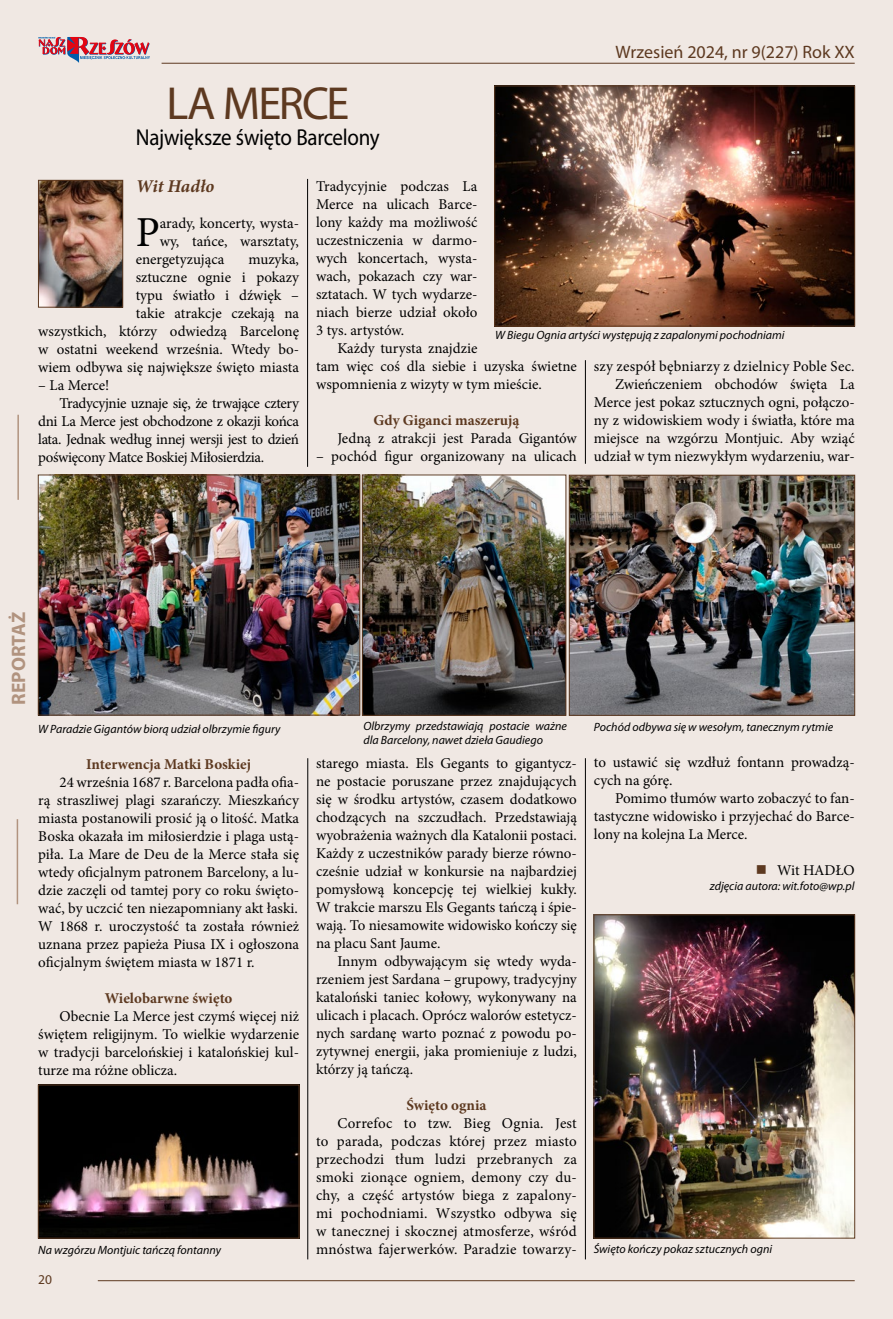
<style>
.page{position:relative;width:893px;height:1319px;background:#fff}
.page>*{position:absolute;margin:0;border:0;box-sizing:border-box;transform-origin:0 0}
.t1{font:46.5px "Myriad Pro";letter-spacing:-.04em;color:#5d3920}
.t2{font:42.75px "Minion Pro";color:#000}
.t3{font:23.1px "Myriad Pro";letter-spacing:-.01em;color:#000;scale:.91 1}
.t4{font:700 19.5px "Myriad Pro";color:#b1937f}
.t5{font:18px "Myriad Pro";color:#5d3920}
.t6{font:italic 700 18px "Minion Pro";color:#5d3920}
.t7{font:15px/18px "Minion Pro";color:#000;text-align:justify}
.t8{font:15px "Minion Pro";letter-spacing:-.025em;color:#000}
.t9{font:700 15px "Minion Pro";color:#5d3920}
.t10{font:13.5px "Myriad Pro";color:#5d3920}
.t11{font:italic 12px/14.4px "Myriad Pro";color:#000}
.s1{color:#5d3920}
</style>
<div class="page">
<div style="left:0;top:0;width:893px;height:1318px;background:#f0e8e3"></div>
<hr style="left:307px;top:179px;width:1px;height:288px;background:#000">
<hr style="left:585px;top:360px;width:1px;height:103px;background:#000">
<hr style="left:585px;top:758px;width:1px;height:501px;background:#000">
<hr style="left:307px;top:758px;width:1px;height:501px;background:#000">
<hr style="left:162px;top:63px;width:693px;height:1px;background:#5d3920">
<hr style="left:98px;top:1279px;width:757px;height:1px;background:#5d3920">
<svg style="left:38px;top:37px;width:112px;height:26px"></svg>
<hr style="left:17px;top:819px;width:1px;height:85px;background:#b1937f">
<hr style="left:17px;top:414px;width:2px;height:85px;background:#b1937f">
<img style="left:40px;top:182px;width:81px;height:123px">
<div style="left:38px;top:180px;width:85px;height:127px;border:1px solid #5d3920"></div>
<img style="left:40px;top:476px;width:318px;height:237px">
<div style="left:38px;top:474px;width:322px;height:241px;border:1px solid #5d3920"></div>
<img style="left:364px;top:476px;width:200px;height:237px">
<div style="left:362px;top:474px;width:204px;height:241px;border:1px solid #5d3920"></div>
<img style="left:571px;top:477px;width:282px;height:236px">
<div style="left:569px;top:475px;width:286px;height:240px;border:1px solid #5d3920"></div>
<img style="left:496px;top:88px;width:357px;height:236px">
<div style="left:494px;top:86px;width:361px;height:240px;border:1px solid #5d3920"></div>
<img style="left:40px;top:1086px;width:257px;height:150px">
<div style="left:38px;top:1084px;width:261px;height:154px;border:1px solid #5d3920"></div>
<img style="left:596px;top:916px;width:257px;height:320px">
<div style="left:594px;top:914px;width:261px;height:324px;border:1px solid #5d3920"></div>
<p class="t5" style="left:616px;top:41px;width:241px">Wrzesień 2024, nr 9(227) Rok XX</p>
<h1 class="t1" style="left:166px;top:75px;width:184px">LA MERCE</h1>
<h3 class="t3" style="left:136px;top:123px;width:270px">Największe święto Barcelony</h3>
<p class="t7" style="left:316px;top:177px;width:163px">Tradycyjnie podczas La Merce na ulicach Barce&shy;lony każdy ma możliwość uczestniczenia w darmo&shy;wych koncertach, wysta&shy;wach, pokazach czy war&shy;sztatach. W tych wydarze&shy;niach bierze udział około 3 tys. artystów.</p>
<p class="t7" style="left:316px;top:339px;width:262px;text-align:left;text-indent:21px">Każdy turysta znajdzie<br>tam więc coś dla siebie i uzyska świetne wspomnienia z wizyty w tym mieście.</p>
<p class="t9" style="left:373px;top:410px;width:148px">Gdy Giganci maszerują</p>
<p class="t7" style="left:337px;top:429px;width:241px">Jedną z atrakcji jest Parada Gigantów</p>
<p class="t7" style="left:316px;top:447px;width:262px">– pochód figur organizowany na ulicach</p>
<p class="t6" style="left:136px;top:173px;width:80px">Wit Hadło</p>
<h2 class="t2" style="left:136px;top:204px;width:26px">P</h2>
<p class="t7" style="left:160px;top:214px;width:141px">arady, koncerty, wysta-</p>
<p class="t7" style="left:160px;top:232px;width:141px">wy, tańce, warsztaty,</p>
<p class="t7" style="left:136px;top:250px;width:90px">energetyzująca</p>
<p class="t7" style="left:38px;top:250px;width:262px;text-align:right">muzyka,<br>sztuczne ognie i pokazy<br>typu światło i dźwięk –<br>takie atrakcje czekają na<br>wszystkich, którzy odwiedzą Barcelonę w ostatni weekend września. Wtedy bo&shy;wiem odbywa się największe święto miasta</p>
<p class="t7" style="left:38px;top:376px;width:73px">– La Merce!</p>
<p class="t8" style="left:60px;top:393px;width:241px">Tradycyjnie uznaje się, że trwające cztery</p>
<p class="t8" style="left:38px;top:411px;width:262px">dni La Merce jest obchodzone z okazji końca</p>
<p class="t8" style="left:38px;top:429px;width:262px">lata. Jednak według innej wersji jest to dzień</p>
<p class="t8" style="left:38px;top:447px;width:227px">poświęcony Matce Boskiej Miłosierdzia.</p>
<p class="t11" style="left:495px;top:328px;width:291px">W Biegu Ognia artyści występują z zapalonymi pochodniami</p>
<p class="t7" style="left:594px;top:357px;width:262px;text-align:right">szy zespół bębniarzy z dzielnicy Poble Sec.<br>Zwieńczeniem obchodów święta La Merce jest pokaz sztucznych ogni, połączo&shy;ny z widowiskiem wody i światła, które ma miejsce na wzgórzu Montjuic. Aby wziąć udział w tym niezwykłym wydarzeniu, war-</p>
<h3 class="t4" style="left:6px;top:704px;width:94px;rotate:-90deg">REPORTAŻ</h3>
<p class="t11" style="left:38px;top:721px;width:244px">W Paradzie Gigantów biorą udział olbrzymie figury</p>
<p class="t11" style="left:363px;top:718px;width:205px">Olbrzymy przedstawiają postacie ważne dla Barcelony, nawet dzieła Gaudiego</p>
<p class="t11" style="left:594px;top:719px;width:241px">Pochód odbywa się w wesołym, tanecznym rytmie</p>
<p class="t7" style="left:594px;top:753px;width:262px">to ustawić się wzdłuż fontann prowadzą&shy;cych na górę.</p>
<p class="t7" style="left:594px;top:789px;width:262px;text-indent:21px">Pomimo tłumów warto zobaczyć to fan&shy;tastyczne widowisko i przyjechać do Barce&shy;lony na kolejna La Merce.</p>
<p class="t7" style="left:756px;top:861px;width:100px"><span class="s1">■</span> Wit HADŁO</p>
<p class="t11" style="left:710px;top:878px;width:146px">zdjęcia autora: wit.foto@wp.pl</p>
<p class="t7" style="left:316px;top:754px;width:262px">starego miasta. Els Gegants to gigantycz&shy;ne postacie poruszane przez znajdujących się w środku artystów, czasem dodatkowo chodzących na szczudłach. Przedstawiają wyobrażenia ważnych dla Katalonii postaci.<br>Każdy z uczestników parady bierze równo&shy;cześnie udział w konkursie na najbardziej pomysłową koncepcję tej wielkiej kukły.<br>W trakcie marszu Els Gegants tańczą i śpie&shy;wają. To niesamowite widowisko kończy się na placu Sant Jaume.</p>
<p class="t7" style="left:316px;top:952px;width:262px;text-indent:21px">Innym odbywającym się wtedy wyda&shy;rzeniem jest Sardana – grupowy, tradycyjny kataloński taniec kołowy, wykonywany na ulicach i placach. Oprócz walorów estetycz&shy;nych sardanę warto poznać z powodu po&shy;zytywnej energii, jaka promieniuje z ludzi, którzy ją tańczą.</p>
<p class="t9" style="left:406px;top:1094px;width:82px">Święto ognia</p>
<p class="t7" style="left:316px;top:1114px;width:262px;text-indent:21px">Correfoc to tzw. Bieg Ognia. Jest to parada, podczas której przez miasto przechodzi tłum ludzi przebranych za smoki zionące ogniem, demony czy du&shy;chy, a część artystów biega z zapalony&shy;mi pochodniami. Wszystko odbywa się w tanecznej i skocznej atmosferze, wśród mnóstwa fajerwerków. Paradzie towarzy-</p>
<p class="t9" style="left:86px;top:753px;width:167px">Interwencja Matki Boskiej</p>
<p class="t7" style="left:38px;top:772px;width:262px;text-indent:21px">24 września 1687 r. Barcelona padła ofia&shy;rą straszliwej plagi szarańczy. Mieszkańcy miasta postanowili prosić ją o litość. Matka Boska okazała im miłosierdzie i plaga ustą&shy;piła. La Mare de Deu de la Merce stała się wtedy oficjalnym patronem Barcelony, a lu&shy;dzie zaczęli od tamtej pory co roku święto&shy;wać, by uczcić ten niezapomniany akt łaski.<br>W 1868 r. uroczystość ta została również uznana przez papieża Piusa IX i ogłoszona oficjalnym świętem miasta w 1871 r.</p>
<p class="t9" style="left:105px;top:987px;width:129px">Wielobarwne święto</p>
<p class="t7" style="left:38px;top:1006px;width:262px;text-indent:21px">Obecnie La Merce jest czymś więcej niż świętem religijnym. To wielkie wydarzenie w tradycji barcelońskiej i katalońskiej kul&shy;turze ma różne oblicza.</p>
<p class="t11" style="left:38px;top:1241px;width:184px">Na wzgórzu Montjuic tańczą fontanny</p>
<p class="t11" style="left:594px;top:1241px;width:180px">Święto kończy pokaz sztucznych ogni</p>
<p class="t10" style="left:38px;top:1271px;width:15px">20</p>
</div>
